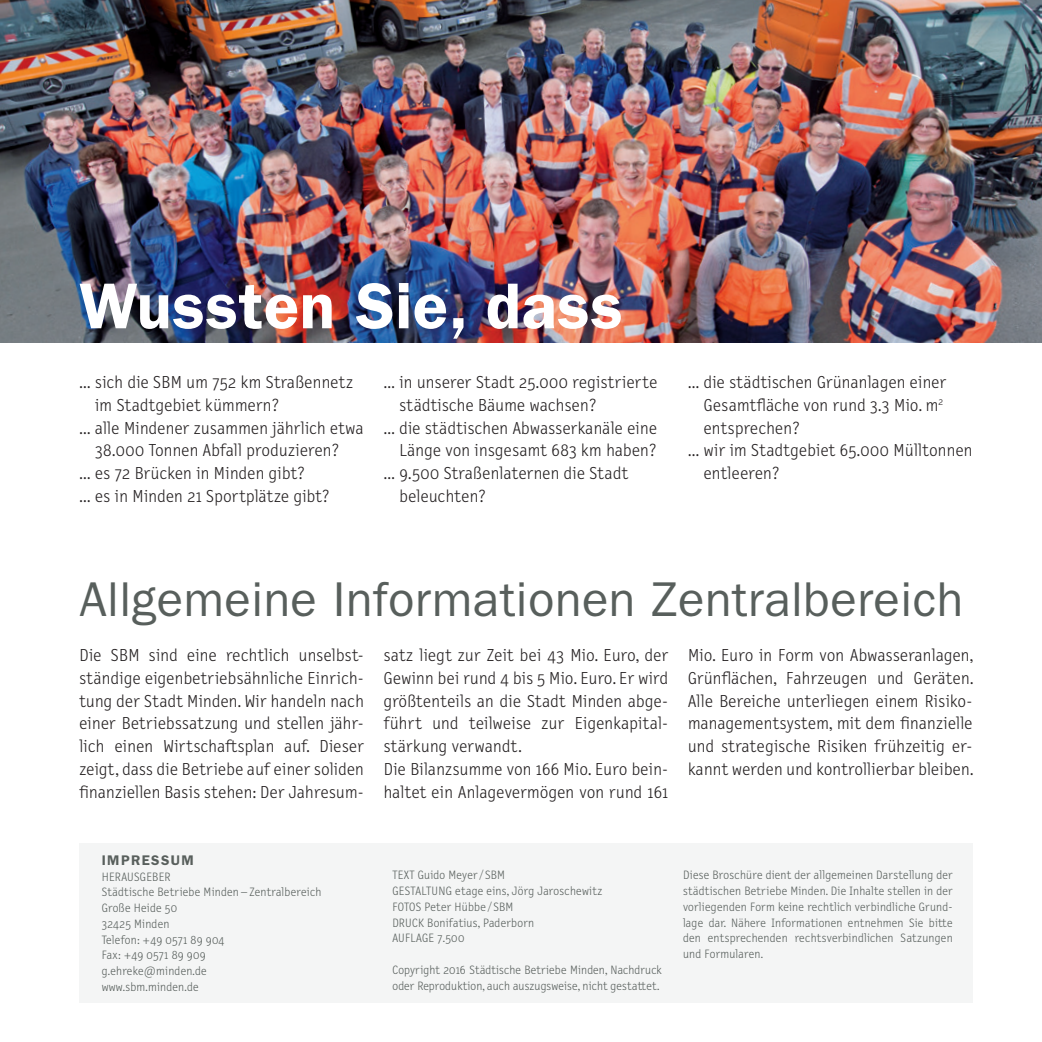
<style>
.page{position:relative;width:1042px;height:1042px;background:#fff}
.page>*{position:absolute;margin:0;border:0;box-sizing:border-box;transform-origin:0 0}
.t1{font:600 64.92px "Franklin Gothic LT";letter-spacing:.01em;color:#fff}
.t2{font:49px "Franklin Gothic LT";letter-spacing:.01em;color:#585f5c}
.t3{font:300 17.5px/22.8px "Letter Gothic Text";letter-spacing:.02em;color:#231f20;text-align:justify}
.t4{font:600 14px "Franklin Gothic LT";letter-spacing:.1em;color:#585f5c}
.t5{font:300 12.25px/15.8px "Letter Gothic Text";letter-spacing:.02em;color:#585f5c}
</style>
<div class="page">
<div style="left:79px;top:843px;width:893px;height:159px;background:#f4f5f5"></div>
<img style="left:0;top:0;width:1042px;height:342px">
<h1 class="t1" style="left:79px;top:268px;width:545px">Wussten Sie, dass</h1>
<p class="t3" style="left:79px;top:371px;width:275px">… sich die SBM um 752 km Straßennetz</p>
<p class="t3" style="left:95px;top:394px;width:185px">im Stadtgebiet kümmern?</p>
<p class="t3" style="left:79px;top:417px;width:285px">… alle Mindener zusammen jährlich etwa</p>
<p class="t3" style="left:95px;top:439px;width:245px">38.000 Tonnen Abfall produzieren?</p>
<p class="t3" style="left:79px;top:462px;width:227px">… es 72 Brücken in Minden gibt?</p>
<p class="t3" style="left:79px;top:485px;width:251px">… es in Minden 21 Sportplätze gibt?</p>
<p class="t3" style="left:384px;top:371px;width:275px">… in unserer Stadt 25.000 registrierte</p>
<p class="t3" style="left:399px;top:394px;width:198px">städtische Bäume wachsen?</p>
<p class="t3" style="left:384px;top:417px;width:275px">… die städtischen Abwasserkanäle eine</p>
<p class="t3" style="left:399px;top:439px;width:258px">Länge von insgesamt 683 km haben?</p>
<p class="t3" style="left:384px;top:462px;width:246px">… 9.500 Straßenlaternen die Stadt</p>
<p class="t3" style="left:399px;top:485px;width:88px">beleuchten?</p>
<p class="t3" style="left:688px;top:371px;width:260px">… die städtischen Grünanlagen einer</p>
<p class="t3" style="left:704px;top:394px;width:241px">Gesamtfläche von rund 3.3 Mio. m<sup>2</sup></p>
<p class="t3" style="left:704px;top:417px;width:97px">entsprechen?</p>
<p class="t3" style="left:688px;top:439px;width:286px">… wir im Stadtgebiet 65.000 Mülltonnen</p>
<p class="t3" style="left:704px;top:462px;width:77px">entleeren?</p>
<h2 class="t2" style="left:79px;top:571px;width:885px">Allgemeine Informationen Zentralbereich</h2>
<p class="t3" style="left:79px;top:644px;width:286px">Die SBM sind eine rechtlich unselbst&shy;ständige eigenbetriebsähnliche Einrich&shy;tung der Stadt Minden. Wir handeln nach einer Betriebssatzung und stellen jähr&shy;lich einen Wirtschaftsplan auf. Dieser zeigt, dass die Betriebe auf einer soliden finanziellen Basis stehen: Der Jahresum-</p>
<p class="t3" style="left:384px;top:644px;width:286px;text-align:left">satz liegt zur Zeit bei 43 Mio. Euro, der Gewinn bei rund 4 bis 5 Mio. Euro. Er wird größtenteils an die Stadt Minden abge&shy;führt und teilweise zur Eigenkapital&shy;stärkung verwandt.<br>Die Bilanzsumme von 166 Mio. Euro bein&shy;haltet ein Anlagevermögen von rund 161</p>
<p class="t3" style="left:688px;top:644px;width:287px">Mio. Euro in Form von Abwasseranlagen, Grünflächen, Fahrzeugen und Geräten.<br>Alle Bereiche unterliegen einem Risiko&shy;managementsystem, mit dem finanzielle und strategische Risiken frühzeitig er&shy;kannt werden und kontrollierbar bleiben.</p>
<p class="t4" style="left:102px;top:851px;width:94px">Impressum</p>
<p class="t5" style="left:102px;top:869px;width:221px">Herausgeber<br>Städtische Betriebe Minden – Zentralbereich<br>Große Heide 50<br>32425 Minden<br>Telefon: +49 0571 89 904<br>Fax: +49 0571 89 909<br>g.ehreke@minden.de<br>www.sbm.minden.de</p>
<p class="t5" style="left:392px;top:867px;width:114px">TEXT Guido Meyer / SBM<br>Gestalt</p>
<p class="t5" style="left:392px;top:883px;width:211px;text-indent:39px">ung etage eins, Jörg Jaroschewitz<br>Fotos Peter Hübbe / SBM<br>Druck Bonifatius, Paderborn<br>Auflag</p>
<p class="t5" style="left:428px;top:930px;width:37px">e 7.500</p>
<p class="t5" style="left:392px;top:962px;width:271px">Copyright 2016 Städtische Betriebe Minden, Nachdruck oder Reproduktion, auch auszugsweise, nicht gestattet.</p>
<p class="t5" style="left:683px;top:867px;width:271px;text-align:justify">Diese Broschüre dient der allgemeinen Darstellung der städtischen Betriebe Minden. Die Inhalte stellen in der vorliegenden Form keine rechtlich verbindliche Grund&shy;lage dar. Nähere Informationen entnehmen Sie bitte den entsprechenden rechtsverbindlichen Satzungen und Formularen.</p>
</div>
